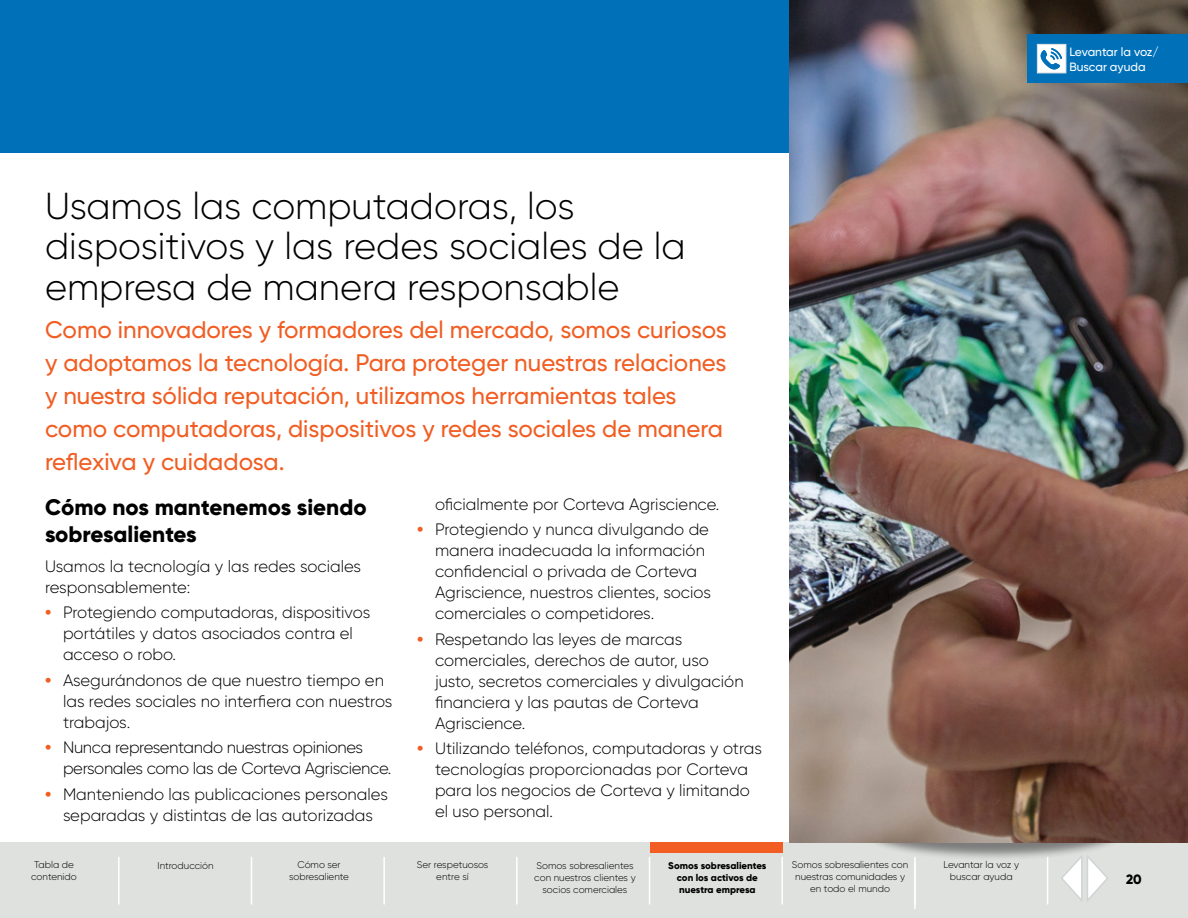
<style>
.page{position:relative;width:1188px;height:918px;background:#fff}
.page>*{position:absolute;margin:0;border:0;box-sizing:border-box;transform-origin:0 0}
.ch_ttl{font:300 37.5px/40.5px "Gilroy";color:#000}
.op_tx_orange{font:500 24px/33px "Gilroy";color:#f15d22}
.ha{font:800 22.5px/27px "Gilroy";color:#000}
.orange_bullet{font:300 16.5px/21px "Gilroy";color:#000}
.orange_bullet-2{font:300 16.5px/21px "Gilroy";letter-spacing:-.02em;color:#000}
.tx{font:300 16.5px/21px "Gilroy";color:#000}
.t1{font:800 13.5px "Gilroy";color:#000}
.t2{font:500 12px "Gilroy";letter-spacing:-.02em;color:#fff}
.t3{font:500 12px "Gilroy";color:#fff}
.Nav_bar_reg{font:300 9.75px/12px "Gilroy";color:#000;text-align:center}
.Nav_bar_bold{font:800 9.75px/12px "Gilroy";color:#000;text-align:center}
.Nav_bar_bold-2{font:300 9.75px "Gilroy";color:#000}
.s1{font-weight:800;color:#f15d22}
</style>
<div class="page">
<div style="left:0;top:842px;width:1188px;height:76px;background:#dfe1df"></div>
<hr style="left:118px;top:857px;width:2px;height:47px;background:#fff">
<hr style="left:781px;top:857px;width:2px;height:47px;background:#fff">
<hr style="left:649px;top:857px;width:1px;height:47px;background:#fff">
<hr style="left:516px;top:857px;width:2px;height:47px;background:#fff">
<hr style="left:383px;top:857px;width:2px;height:47px;background:#fff">
<hr style="left:251px;top:857px;width:1px;height:47px;background:#fff">
<hr style="left:1047px;top:857px;width:1px;height:47px;background:#fff">
<svg style="left:1061px;top:861px;width:47px;height:40px"></svg>
<div style="left:0;top:0;width:1188px;height:153px;background:#0071b9"></div>
<div style="left:864px;top:803px;width:260px;height:58px;background:#000;opacity:.45"></div>
<img style="left:789px;top:0;width:399px;height:842px">
<div style="left:650px;top:842px;width:133px;height:11px;background:#f15d22"></div>
<hr style="left:914px;top:861px;width:2px;height:48px;background:#fff">
<div style="left:1028px;top:35px;width:160px;height:48px;background:#0071b9"></div>
<div style="left:1037px;top:44px;width:29px;height:29px;background:#fff;border:1px solid #dfe1df"></div>
<svg style="left:1041px;top:48px;width:21px;height:21px"></svg>
<p class="ch_ttl" style="left:45px;top:185px;width:642px">Usamos las computadoras, los dispositivos y las redes sociales de la empresa de manera responsable</p>
<p class="op_tx_orange" style="left:45px;top:313px;width:683px">Como innovadores y formadores del mercado, somos curiosos y adoptamos la tecnología. Para proteger nuestras relaciones y nuestra sólida reputación, utilizamos herramientas tales como computadoras, dispositivos y redes sociales de manera reflexiva y cuidadosa.</p>
<p class="ha" style="left:45px;top:493px;width:323px">Cómo nos mantenemos siendo sobresalientes</p>
<p class="tx" style="left:45px;top:555px;width:318px">Usamos la tecnología y las redes sociales responsablemente:</p>
<p class="orange_bullet" style="left:63px;top:602px;width:309px;text-indent:-18px"><span class="s1">•</span> Protegiendo computadoras, dispositivos portátiles y datos asociados contra el acceso o robo.</p>
<p class="orange_bullet" style="left:63px;top:669px;width:331px;text-indent:-18px"><span class="s1">•</span> Asegurándonos de que nuestro tiempo en las redes sociales no interfiera con nuestros trabajos.</p>
<p class="orange_bullet-2" style="left:63px;top:737px;width:330px;text-indent:-18px"><span class="s1">•</span> Nunca representando nuestras opiniones personales como las de Corteva Agriscience.</p>
<p class="orange_bullet" style="left:45px;top:783px;width:344px;text-align:center"><span class="s1">•</span> Manteniendo las publicaciones personales separadas y distintas de las autorizadas</p>
<p class="orange_bullet" style="left:435px;top:494px;width:286px">oficialmente por Corteva Agriscience.</p>
<p class="orange_bullet" style="left:435px;top:519px;width:277px;text-indent:-18px"><span class="s1">•</span> Protegiendo y nunca divulgando de manera inadecuada la información confidencial o privada de Corteva Agriscience, nuestros clientes, socios comerciales o competidores.</p>
<p class="orange_bullet" style="left:435px;top:629px;width:310px;text-indent:-18px"><span class="s1">•</span> Respetando las leyes de marcas comerciales, derechos de autor, uso justo, secretos comerciales y divulgación financiera y las pautas de Corteva<br>Agriscience.</p>
<p class="orange_bullet" style="left:435px;top:738px;width:329px;text-indent:-18px"><span class="s1">•</span> Utilizando teléfonos, computadoras y otras tecnologías proporcionadas por Corteva para los negocios de Corteva y limitando el uso personal.</p>
<p class="Nav_bar_reg" style="left:31px;top:859px;width:47px">Tabla de contenido</p>
<p class="Nav_bar_reg" style="left:289px;top:859px;width:61px">Cómo ser sobresaliente</p>
<p class="Nav_bar_reg" style="left:943px;top:859px;width:77px">Levantar la voz y buscar ayuda</p>
<p class="Nav_bar_reg" style="left:417px;top:859px;width:73px">Ser respetuosos entre sí</p>
<p class="Nav_bar_reg" style="left:534px;top:859px;width:103px">Somos sobresalientes con nuestros clientes y socios comerciales</p>
<p class="Nav_bar_bold" style="left:668px;top:859px;width:100px">Somos sobresalientes con los activos de nuestra empresa</p>
<p class="Nav_bar_reg" style="left:792px;top:859px;width:118px">Somos sobresalientes con nuestras comunidades y en todo el mundo</p>
<p class="Nav_bar_bold-2" style="left:157px;top:859px;width:58px">Introducción</p>
<p class="t2" style="left:1069px;top:44px;width:91px">Levantar la voz/</p>
<p class="t3" style="left:1069px;top:59px;width:78px">Buscar ayuda</p>
<p class="t1" style="left:1126px;top:871px;width:17px">20</p>
</div>
